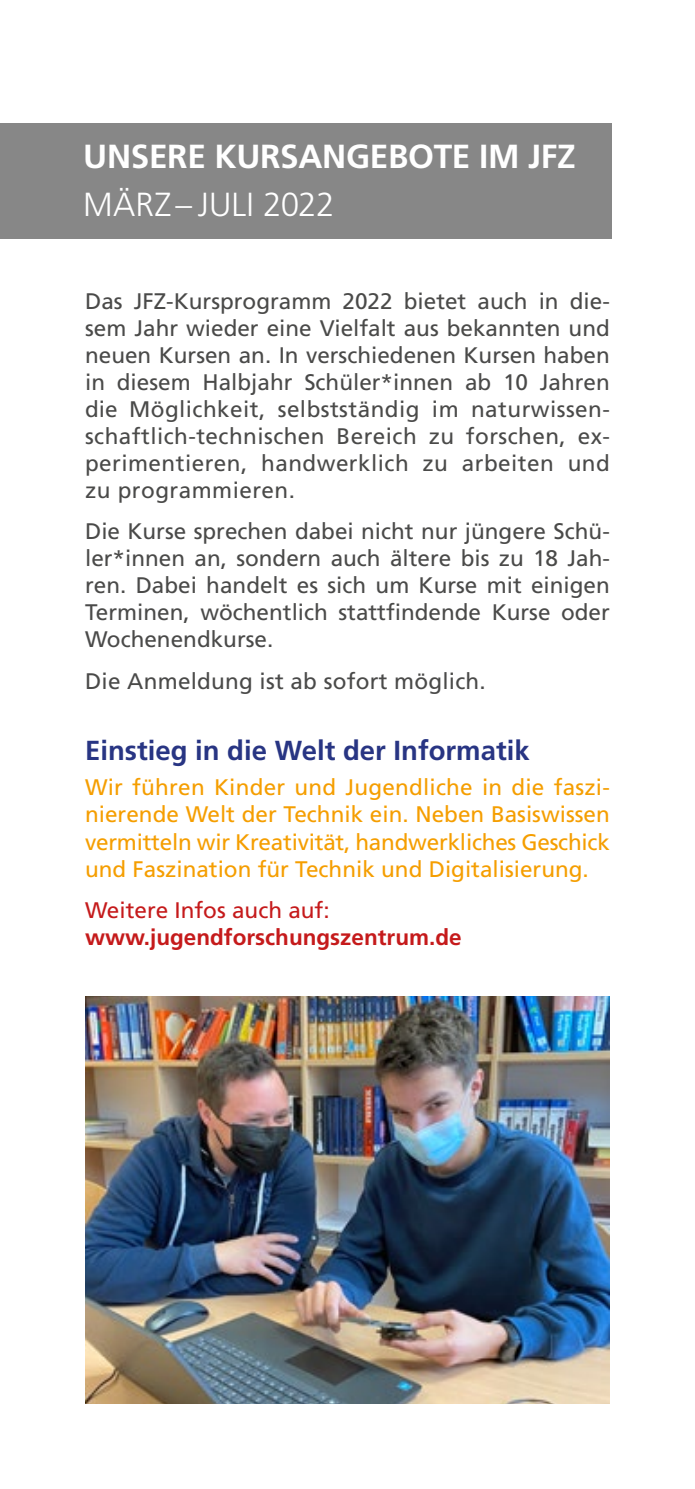
<style>
.page{position:relative;width:695px;height:1489px;background:#fff}
.page>*{position:absolute;margin:0;border:0;box-sizing:border-box;transform-origin:0 0}
.t1{font:700 33.25px "Frutiger LT";letter-spacing:-.01em;color:#fff}
.t2{font:300 33.25px "Frutiger LT";color:#fff}
.t3{font:700 27.5px "Frutiger LT";color:#283583}
.t4{font:22.5px/27px "Frutiger LT";letter-spacing:.01em;color:#4a4a49;text-align:justify}
.t5{font:22.5px/27.5px "Frutiger LT";color:#f59e00;text-align:justify}
.t6{font:700 22.5px "Frutiger LT";color:#c51a1b}
.t7{font:22.5px "Frutiger LT";color:#c51a1b}
</style>
<div class="page">
<div style="left:0;top:123px;width:611px;height:115px;background:#878787"></div>
<img style="left:85px;top:996px;width:524px;height:407px">
<h1 class="t1" style="left:83px;top:137px;width:494px">UNSERE KURSANGEBOTE IM JFZ</h1>
<h1 class="t2" style="left:83px;top:185px;width:253px">MÄRZ– JULI 2022</h1>
<p class="t4" style="left:85px;top:288px;width:526px">Das JFZ-Kursprogramm 2022 bietet auch in die&shy;sem Jahr wieder eine Vielfalt aus bekannten und neuen Kursen an. In verschiedenen Kursen haben in diesem Halbjahr Schüler*innen ab 10 Jahren die Möglichkeit, selbstständig im naturwissen&shy;schaftlich-technischen Bereich zu forschen, ex&shy;perimentieren, handwerklich zu arbeiten und zu programmieren.</p>
<p class="t4" style="left:85px;top:518px;width:526px">Die Kurse sprechen dabei nicht nur jüngere Schü&shy;ler*innen an, sondern auch ältere bis zu 18 Jah&shy;ren. Dabei handelt es sich um Kurse mit einigen Terminen, wöchentlich stattfindende Kurse oder Wochenendkurse.</p>
<p class="t4" style="left:85px;top:667px;width:402px">Die Anmeldung ist ab sofort möglich.</p>
<p class="t3" style="left:85px;top:734px;width:446px">Einstieg in die Welt der Informatik</p>
<p class="t5" style="left:85px;top:773px;width:526px">Wir führen Kinder und Jugendliche in die faszi&shy;nierende Welt der Technik ein. Neben Basiswissen vermitteln wir Kreativität, handwerkliches Geschick und Faszination für Technik und Digitalisierung.</p>
<p class="t7" style="left:85px;top:896px;width:246px">Weitere Infos auch auf:</p>
<p class="t6" style="left:85px;top:924px;width:378px">www.jugendforschungszentrum.de</p>
</div>
